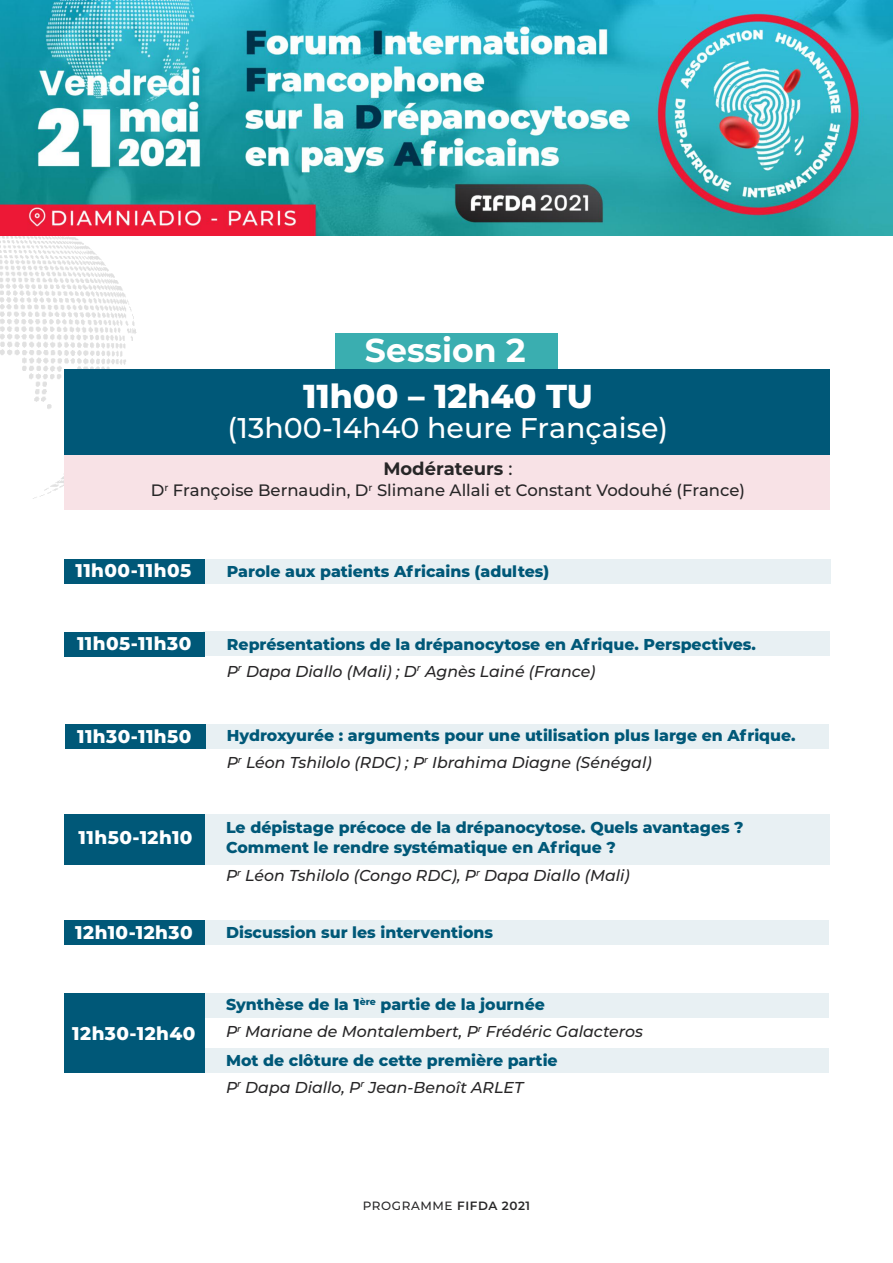
<style>
.page{position:relative;width:893px;height:1263px;background:#fff}
.page>*{position:absolute;margin:0;border:0;box-sizing:border-box;transform-origin:0 0}
.t1{font:800 33.15px "Montserrat";color:#fff}
.t2{font:700 33.15px "Montserrat";color:#fff}
.t3{font:500 28.5px "Montserrat";color:#fff}
.t4{font:800 18.45px "Montserrat";letter-spacing:.025em;color:#fff}
.t5{font:700 18px "Montserrat";color:#272627}
.t6{font:500 16.5px "Montserrat";color:#272627}
.t7{font:800 15.75px/27px "Montserrat";color:#005878}
.t8{font:italic 500 15.75px/27px "Montserrat";color:#272627}
.t9{font:500 12px "Montserrat";letter-spacing:.05em;color:#272627}
.s1{font-weight:500}
.s2{font-weight:500;font-style:italic;color:#272627}
.s3{font-weight:800;font-style:normal;color:#005878}
.s4{font-weight:600}
</style>
<div class="page">
<div style="left:335px;top:333px;width:223px;height:50px;background:#3aaeb0"></div>
<div style="left:203px;top:631px;width:627px;height:25px;background:#e8f0f3"></div>
<div style="left:193px;top:559px;width:637px;height:25px;background:#e8f0f3"></div>
<div style="left:189px;top:920px;width:640px;height:25px;background:#e8f0f3"></div>
<div style="left:195px;top:993px;width:634px;height:25px;background:#e8f0f3"></div>
<div style="left:191px;top:1048px;width:638px;height:25px;background:#e8f0f3"></div>
<div style="left:195px;top:814px;width:634px;height:50px;background:#e8f0f3"></div>
<div style="left:203px;top:724px;width:626px;height:25px;background:#e8f0f3"></div>
<img style="left:0;top:235px;width:181px;height:264px">
<div style="left:64px;top:369px;width:765px;height:59px;background:#005878"></div>
<div style="left:64px;top:444px;width:765px;height:66px;background:#f8e2e6"></div>
<div style="left:64px;top:421px;width:765px;height:34px;background:#005878"></div>
<div style="left:64px;top:559px;width:141px;height:25px;background:#005878"></div>
<div style="left:64px;top:631px;width:141px;height:25px;background:#005878"></div>
<div style="left:65px;top:724px;width:141px;height:25px;background:#005878"></div>
<div style="left:64px;top:814px;width:141px;height:50px;background:#005878"></div>
<div style="left:64px;top:920px;width:141px;height:25px;background:#005878"></div>
<div style="left:64px;top:994px;width:141px;height:79px;background:#005878"></div>
<img style="left:0;top:0;width:893px;height:235px">
<h1 class="t2" style="left:365px;top:338px;width:162px">Session 2</h1>
<h1 class="t1" style="left:303px;top:383px;width:291px">11h00 – 12h40 TU</h1>
<h2 class="t3" style="left:228px;top:416px;width:442px">(13h00-14h40 heure Française)</h2>
<p class="t5" style="left:383px;top:462px;width:131px">Modérateurs <span class="s1">:</span></p>
<p class="t6" style="left:151px;top:484px;width:596px">D<sup>r</sup> Françoise Bernaudin, D<sup>r</sup> Slimane Allali et Constant Vodouhé (France)</p>
<p class="t4" style="left:75px;top:563px;width:117px">11h00-11h05</p>
<p class="t7" style="left:227px;top:559px;width:324px">Parole aux patients Africains (adultes)</p>
<p class="t4" style="left:77px;top:636px;width:116px">11h05-11h30</p>
<p class="t4" style="left:77px;top:729px;width:116px">11h30-11h50</p>
<p class="t4" style="left:79px;top:830px;width:115px">11h50-12h10</p>
<p class="t7" style="left:227px;top:632px;width:531px">représentations de la drépanocytose en Afrique. Perspectives.<br><span class="s2">P</span><sup>r</sup> <span class="s2">Dapa Diallo (Mali) ; D</span><sup>r</sup> <span class="s2">Agnès Lainé (France)</span></p>
<p class="t7" style="left:227px;top:723px;width:570px">Hydroxyurée : arguments pour une utilisation plus large en Afrique.<br><span class="s2">P</span><sup>r</sup> <span class="s2">Léon Tshilolo (RDC) ; P</span><sup>r</sup> <span class="s2">Ibrahima Diagne (Sénégal)</span></p>
<p class="t7" style="left:226px;top:819px;width:519px;line-height:19.5px">Le dépistage précoce de la drépanocytose. Quels avantages ?<br>Comment le rendre systématique en Afrique ?</p>
<p class="t8" style="left:226px;top:863px;width:405px">P<sup>r</sup> Léon Tshilolo (Congo RDC), P<sup>r</sup> Dapa Diallo (Mali)</p>
<p class="t4" style="left:75px;top:925px;width:119px">12h10-12h30</p>
<p class="t7" style="left:226px;top:920px;width:269px">discussion sur les interventions</p>
<p class="t4" style="left:72px;top:1026px;width:125px">12h30-12h40</p>
<p class="t8" style="left:226px;top:992px;width:418px"><span class="s3">Synthèse de la 1</span><sup>ère</sup> <span class="s3">partie de la journée<br></span>P<sup>r</sup> Mariane de Montalembert, P<sup>r</sup> Frédéric Galacteros</p>
<p class="t7" style="left:226px;top:1048px;width:333px">mot de clôture de cette première partie<br><span class="s2">P</span><sup>r</sup> <span class="s2">Dapa Diallo, P</span><sup>r</sup> <span class="s2">Jean-Benoît ARLET</span></p>
<p class="t9" style="left:363px;top:1201px;width:169px">PROGRAMME <span class="s4">FIFDA 2021</span></p>
</div>
